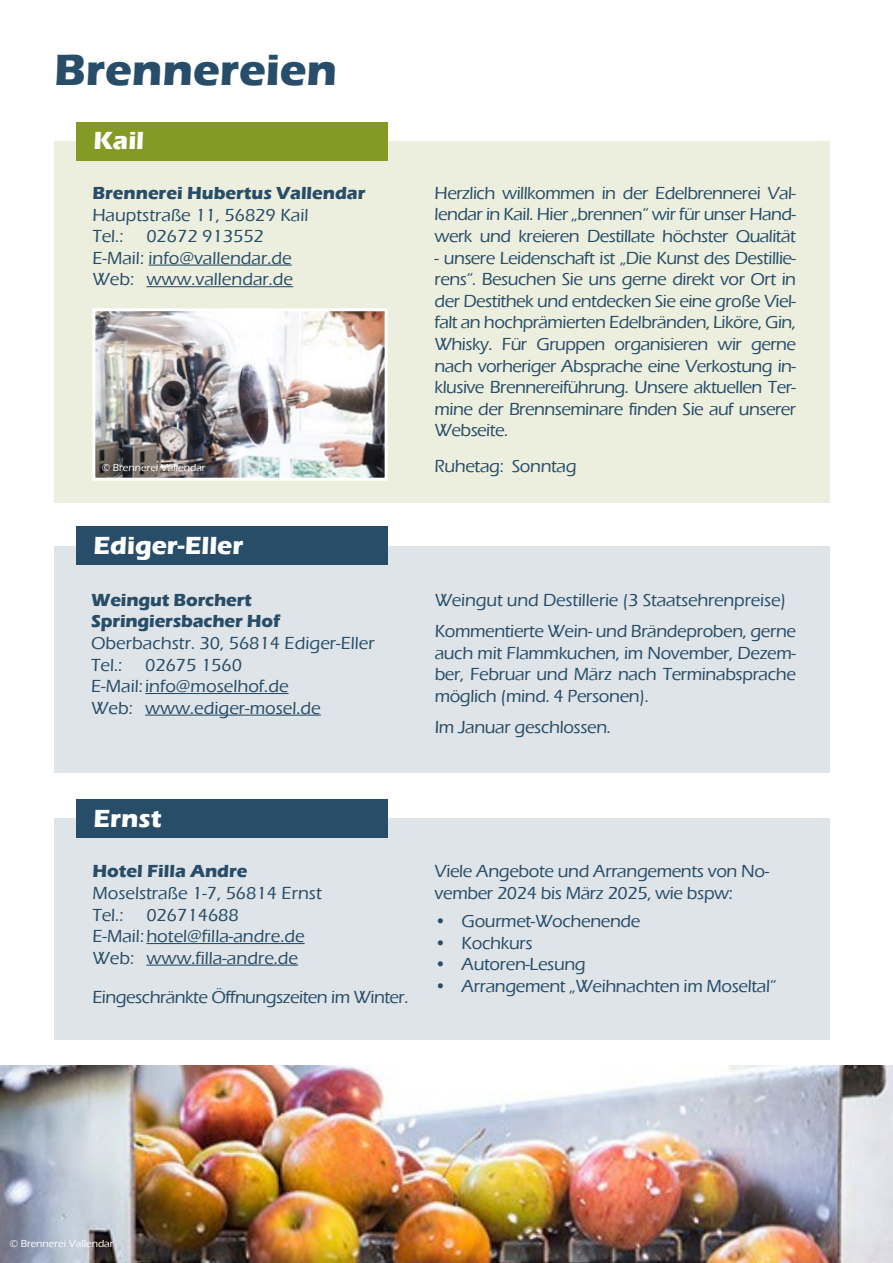
<style>
.page{position:relative;width:893px;height:1263px;background:#fff}
.page>*{position:absolute;margin:0;border:0;box-sizing:border-box;transform-origin:0 0}
.t1{font:700 45px "Eras ITC";color:#284d69}
.t2{font:700 25.5px "Eras ITC";color:#fff}
.t3{font:500 18px/21.6px "Eras ITC";letter-spacing:-.02em;color:#284d69;text-align:justify}
.t4{font:500 18px/21.6px "Eras ITC";color:#284d69}
.t5{font:700 18px/21.6px "Eras ITC";color:#284d69}
.t6{font:500 10.5px "Eras ITC";color:#fff}
</style>
<div class="page">
<div style="left:54px;top:142px;width:775px;height:361px;background:#ecefde"></div>
<div style="left:76px;top:123px;width:312px;height:38px;background:#859a25"></div>
<hr style="left:149px;top:265px;width:143px;height:1px;background:#284d69">
<hr style="left:146px;top:286px;width:147px;height:1px;background:#284d69">
<div style="left:54px;top:546px;width:775px;height:226px;background:#dee4e8"></div>
<div style="left:54px;top:818px;width:775px;height:222px;background:#dee4e8"></div>
<div style="left:76px;top:527px;width:312px;height:38px;background:#284d69"></div>
<div style="left:76px;top:799px;width:312px;height:38px;background:#284d69"></div>
<hr style="left:146px;top:943px;width:159px;height:1px;background:#284d69">
<hr style="left:146px;top:965px;width:152px;height:1px;background:#284d69">
<img style="left:96px;top:312px;width:288px;height:165px">
<div style="left:92px;top:308px;width:296px;height:173px;border:3px solid #fff"></div>
<img style="left:0;top:1065px;width:893px;height:198px">
<hr style="left:145px;top:693px;width:144px;height:1px;background:#284d69">
<hr style="left:145px;top:715px;width:176px;height:1px;background:#284d69">
<h1 class="t1" style="left:54px;top:44px;width:285px">Brennereien</h1>
<h2 class="t2" style="left:93px;top:126px;width:52px">Kail</h2>
<p class="t5" style="left:92px;top:182px;width:275px">Brennerei Hubertus Vallendar</p>
<p class="t4" style="left:92px;top:204px;width:218px">Hauptstraße 11, 56829 Kail<br>Tel.:</p>
<p class="t4" style="left:92px;top:226px;width:202px;text-indent:54px">02672 913552<br>E-Mail: info@vallendar.de<br>Web: www.vallendar.de</p>
<p class="t3" style="left:435px;top:182px;width:363px">Herzlich willkommen in der Edelbrennerei Val&shy;lendar in Kail. Hier „brennen“ wir für unser Hand&shy;werk und kreieren Destillate höchster Qualität</p>
<p class="t3" style="left:435px;top:247px;width:363px">- unsere Leidenschaft ist „Die Kunst des Destillie&shy;rens“. Besuchen Sie uns gerne direkt vor Ort in der Destithek und entdecken Sie eine große Viel&shy;falt an hochprämierten Edelbränden, Liköre, Gin, Whisky. Für Gruppen organisieren wir gerne nach vorheriger Absprache eine Verkostung in&shy;klusive Brennereiführung. Unsere aktuellen Ter&shy;mine der Brennseminare finden Sie auf unserer Webseite.</p>
<p class="t6" style="left:102px;top:462px;width:105px">© Brennerei Vallendar</p>
<p class="t3" style="left:435px;top:456px;width:143px">Ruhetag: Sonntag</p>
<h2 class="t2" style="left:93px;top:531px;width:151px">Ediger-Eller</h2>
<p class="t5" style="left:91px;top:589px;width:190px">Weingut Borchert<br>Springiersbacher Hof</p>
<p class="t4" style="left:91px;top:632px;width:285px">Oberbachstr. 30, 56814 Ediger-Eller<br>Tel.:</p>
<p class="t4" style="left:91px;top:654px;width:231px;text-indent:54px">02675 1560<br>E-Mail: info@moselhof.de<br>Web: www.ediger-mosel.de</p>
<p class="t3" style="left:435px;top:584px;width:363px;line-height:31.5px">Weingut und Destillerie (3 Staatsehrenpreise)<br>Kommentierte Wein- und Brändeproben, gerne</p>
<p class="t3" style="left:435px;top:642px;width:363px">auch mit Flammkuchen, im November, Dezem&shy;ber, Februar und März nach Terminabsprache möglich (mind. 4 Personen).</p>
<p class="t3" style="left:435px;top:717px;width:178px">Im Januar geschlossen.</p>
<h2 class="t2" style="left:93px;top:803px;width:70px">Ernst</h2>
<p class="t5" style="left:92px;top:861px;width:157px">Hotel Filla Andre</p>
<p class="t4" style="left:92px;top:882px;width:231px">Moselstraße 1-7, 56814 Ernst<br>Tel.:</p>
<p class="t4" style="left:92px;top:904px;width:214px;text-indent:54px">026714688<br>E-Mail:hotel@filla-andre.de<br>Web: www.filla-andre.de</p>
<p class="t3" style="left:92px;top:986px;width:318px">Eingeschränkte Öffnungszeiten im Winter.</p>
<p class="t3" style="left:435px;top:861px;width:336px">Viele Angebote und Arrangements von No&shy;vember 2024 bis März 2025, wie bspw:</p>
<p class="t3" style="left:435px;top:911px;width:207px">• Gourmet-Wochenende</p>
<p class="t3" style="left:435px;top:932px;width:99px">• Kochkurs</p>
<p class="t3" style="left:435px;top:954px;width:153px">• Autoren-Lesung</p>
<p class="t3" style="left:435px;top:975px;width:343px">• Arrangement „Weihnachten im Moseltal“</p>
<p class="t6" style="left:10px;top:1238px;width:105px">© Brennerei Vallendar</p>
</div>
